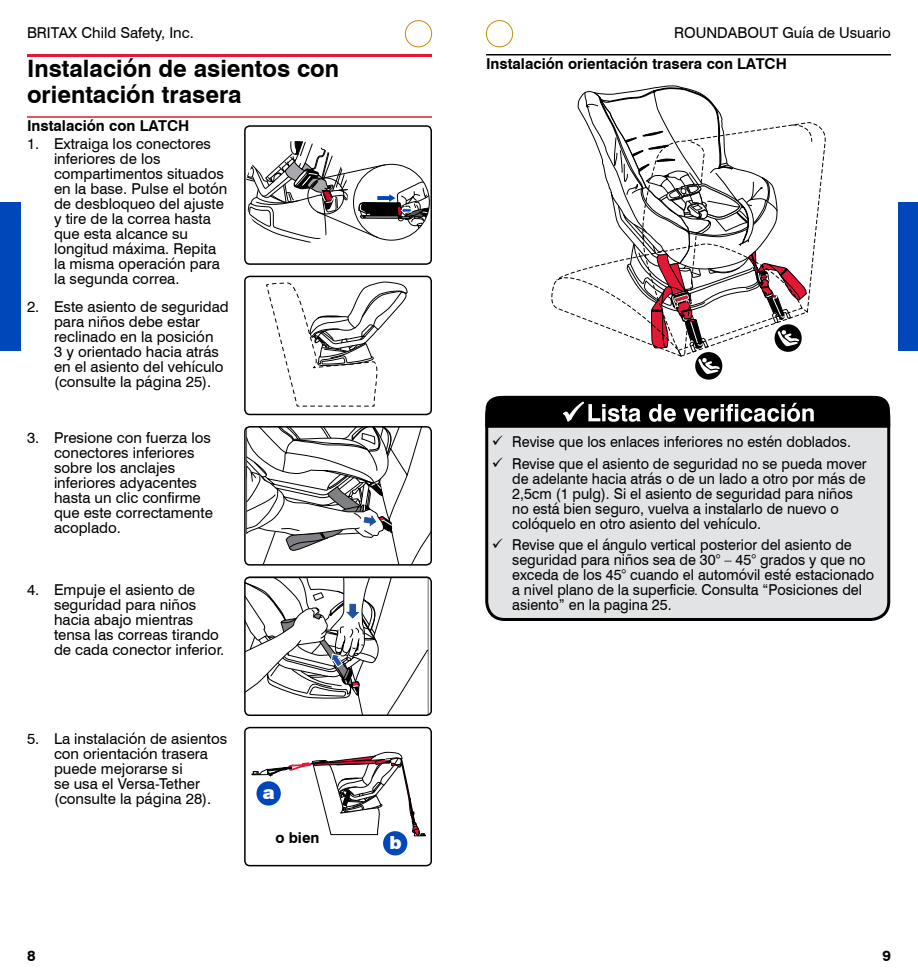
<style>
.page{position:relative;width:918px;height:972px;background:#fff}
.page>*{position:absolute;margin:0;border:0;box-sizing:border-box;transform-origin:0 0}
.t1{font:700 24px/25.5px "Swiss 721 BT";color:#000}
.t2{font:900 18px "Swiss 721 BT";color:#fff}
.t3{font:15px/15px "Swiss 721 BT";color:#000}
.t4{font:15px/15px "Swiss 721 BT";color:#000;scale:.96 1}
.t5{font:700 15px "Swiss 721 BT";color:#000}
.s1{font-style:italic;font-size:12px}
</style>
<div class="page">
<div style="left:486px;top:20px;width:27px;height:27px;border:1px solid #bc9109;border-radius:50%"></div>
<div style="left:405px;top:20px;width:27px;height:27px;border:1px solid #bc9109;border-radius:50%"></div>
<div style="left:0;top:202px;width:21px;height:149px;background:#0047ba"></div>
<div style="left:898px;top:202px;width:20px;height:149px;background:#0047ba"></div>
<hr style="left:27px;top:54px;width:405px;height:3px;background:#e31837">
<hr style="left:27px;top:116px;width:405px;height:2px;background:#e31837">
<svg style="left:266px;top:281px;width:141px;height:126px"></svg>
<div style="left:244px;top:276px;width:188px;height:139px;border:2px solid #000;border-radius:5px"></div>
<svg style="left:247px;top:141px;width:182px;height:102px"></svg>
<div style="left:244px;top:125px;width:188px;height:140px;border:2px solid #000;border-radius:5px"></div>
<svg style="left:251px;top:751px;width:175px;height:86px"></svg>
<div style="left:244px;top:727px;width:188px;height:139px;border:2px solid #000;border-radius:5px"></div>
<hr style="left:486px;top:54px;width:405px;height:2px;background:#000">
<div style="left:487px;top:397px;width:402px;height:223px;background:#e2e3e4;border-radius:18px"></div>
<div style="left:485px;top:396px;width:405px;height:225px;border:3px solid #000;border-radius:18px"></div>
<svg style="left:551px;top:123px;width:275px;height:197px"></svg>
<svg style="left:585px;top:88px;width:227px;height:292px"></svg>
<div style="left:257px;top:781px;width:24px;height:25px;background:#0047ba;border-radius:50%"></div>
<div style="left:383px;top:831px;width:24px;height:24px;background:#0047ba;border-radius:50%"></div>
<svg style="left:485px;top:395px;width:406px;height:34px;background:#303030"></svg>
<svg style="left:247px;top:429px;width:182px;height:134px"></svg>
<div style="left:244px;top:426px;width:188px;height:140px;border:2px solid #000;border-radius:5px"></div>
<svg style="left:247px;top:579px;width:182px;height:134px"></svg>
<div style="left:244px;top:576px;width:188px;height:140px;border:2px solid #000;border-radius:5px"></div>
<p class="t3" style="left:27px;top:25px;width:168px">BRITAX Child Safety, Inc.</p>
<p class="t3" style="left:674px;top:25px;width:218px">ROUNDABOUT Guía de Usuario</p>
<h1 class="t1" style="left:27px;top:56px;width:314px">Instalación de asientos con orientación trasera</h1>
<p class="t5" style="left:27px;top:117px;width:164px">Instalación con LATCH</p>
<p class="t5" style="left:486px;top:55px;width:302px">Instalación orientación trasera con LATCH</p>
<p class="t3" style="left:54px;top:136px;width:175px;text-indent:-27px">1. Extraiga los conectores inferiores de los compartimentos situados en la base. Pulse el botón de desbloqueo del ajuste y tire de la correa hasta que esta alcance su longitud máxima. Repita la misma operación para la segunda correa.</p>
<p class="t3" style="left:54px;top:299px;width:176px;text-indent:-27px">2. Este asiento de seguridad para niños debe estar reclinado en la posición<br>3 y orientado hacia atrás en el asiento del vehículo (consulte la página 25).</p>
<p class="t3" style="left:54px;top:430px;width:160px;text-indent:-27px">3. Presione con fuerza los conectores inferiores sobre los anclajes inferiores adyacentes hasta un clic confirme que este correctamente acoplado.</p>
<p class="t3" style="left:54px;top:582px;width:172px;text-indent:-27px">4. Empuje el asiento de seguridad para niños hacia abajo mientras tensa las correas tirando de cada conector inferior.</p>
<p class="t3" style="left:54px;top:731px;width:175px;text-indent:-27px">5. La instalación de asientos con orientación trasera puede mejorarse si<br>se usa el Versa-Tether (consulte la página 28).</p>
<p class="t2" style="left:262px;top:782px;width:14px">a</p>
<p class="t5" style="left:275px;top:828px;width:46px">o bien</p>
<p class="t2" style="left:389px;top:831px;width:14px">b</p>
<p class="t4" style="left:512px;top:431px;width:371px;line-height:21.8px">Revise que los enlaces inferiores no estén doblados.<br>Revise que el asiento de seguridad no se pueda mover</p>
<p class="t4" style="left:512px;top:471px;width:370px">de adelante hacia atrás o de un lado a otro por más de 2,5cm (1 pulg). Si el asiento de seguridad para niños no está bien seguro, vuelva a instalarlo de nuevo o colóquelo en otro asiento del vehículo.</p>
<p class="t4" style="left:512px;top:537px;width:379px">Revise que el ángulo vertical posterior del asiento de seguridad para niños sea de 30° – 45° grados y que no exceda de los 45° cuando el automóvil esté estacionado a nivel plano de la superficie<span class="s1">.</span> Consulta “Posiciones del asiento” en la pagina 25.</p>
<p class="t5" style="left:27px;top:947px;width:10px">8</p>
<p class="t5" style="left:882px;top:947px;width:10px">9</p>
</div>
